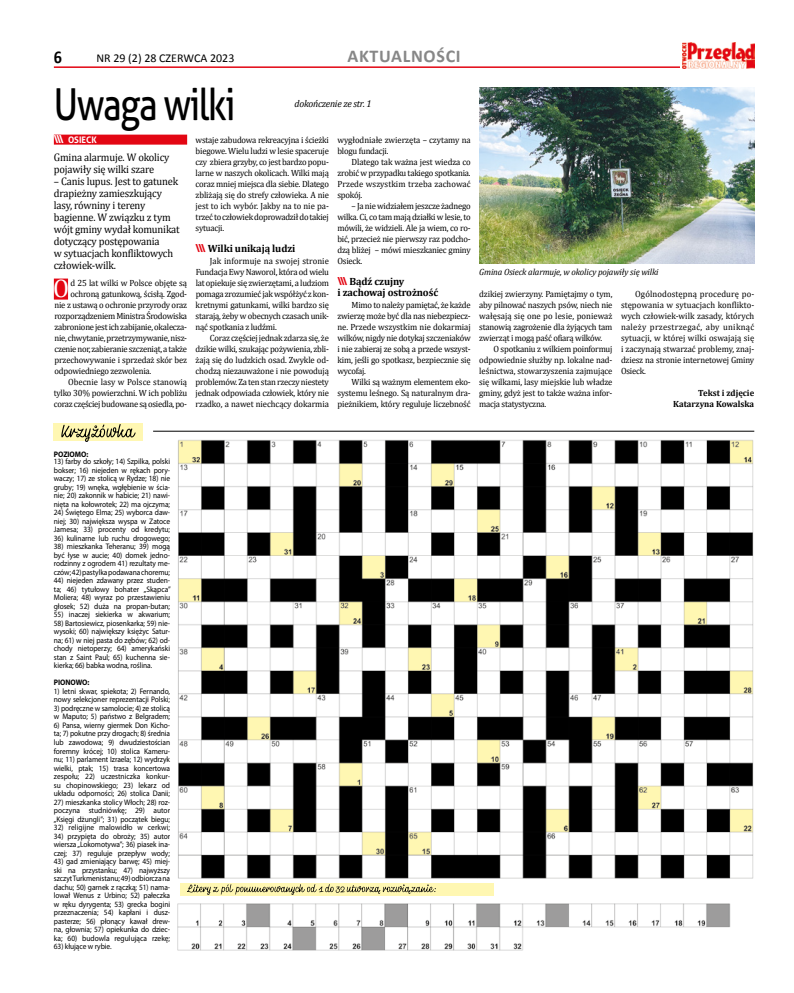
<style>
.page{position:relative;width:794px;height:993px;background:#fff}
.page>*{position:absolute;margin:0;border:0;box-sizing:border-box;transform-origin:0 0}
.t1{font:44px "Aller";letter-spacing:-.04em;color:#000;scale:.82 1}
.t2{font:25.5px "Cambria";color:#fff;scale:.96 1}
.t3{font:700 18px "Calibri";letter-spacing:.04em;color:#878787}
.t4{font:700 18px "Calibri";color:#000;scale:.9 1}
.t5{font:12px "Calibri";color:#000}
.t6{font:11px/12px "Cambria";letter-spacing:-.015em;color:#000;scale:.95 1}
.t7{font:700 10.5px/11px "Cambria";letter-spacing:-.01em;color:#000}
.t8{font:italic 10px "Cambria";letter-spacing:-.025em;color:#000;scale:.96 1}
.t9{font:9px/11px "Cambria";letter-spacing:-.025em;color:#000;text-align:justify;scale:.96 1}
.t10{font:9px/11px "Cambria";letter-spacing:-.005em;color:#000;scale:.96 1}
.t11{font:italic 9px "Cambria";letter-spacing:-.015em;color:#000}
.t12{font:700 9px/11px "Cambria";color:#000;text-align:right;scale:.96 1}
.t13{font:9px "Cambria";letter-spacing:.005em;color:#000;scale:.96 1}
.t14{font:700 9px "Aller";color:#fff;scale:.96 1}
.t15{font:8px/8.5px "Myriad Pro";letter-spacing:-.01em;color:#000;text-align:justify;scale:.93 1}
.t16{font:8px "Myriad Pro";letter-spacing:.01em;color:#000;scale:.93 1}
.t17{font:700 8px "Myriad Pro";letter-spacing:-.01em;color:#000;scale:.93 1}
.s1{font-size:11px}
.s2{font-family:"Aller";font-size:11px;color:#e30613}
</style>
<div class="page">
<hr style="left:54px;top:66px;width:626px;height:2px;background:#e30613">
<img style="left:682px;top:43px;width:72px;height:25px">
<img style="left:178px;top:439px;width:576px;height:440px">
<img style="left:177px;top:903px;width:554px;height:48px">
<div style="left:54px;top:423px;width:89px;height:17px;background:#fff7b2"></div>
<svg style="left:61px;top:424px;width:75px;height:18px"></svg>
<div style="left:181px;top:882px;width:313px;height:13px;background:#fff7b2"></div>
<svg style="left:187px;top:884px;width:249px;height:10px"></svg>
<hr style="left:153px;top:431px;width:601px;height:1px;background:#000">
<div style="left:54px;top:134px;width:133px;height:10px;background:#e30613"></div>
<div style="left:54px;top:278px;width:14px;height:21px;background:#e30613"></div>
<img style="left:479px;top:87px;width:275px;height:177px">
<h3 class="t4" style="left:54px;top:45px;width:11px">6</h3>
<h3 class="t5" style="left:96px;top:51px;width:140px">NR 29 (2) 28 CZERWCA 2023</h3>
<h3 class="t3" style="left:347px;top:45px;width:115px">AKTUALNOŚCI</h3>
<h1 class="t1" style="left:54px;top:77px;width:223px">Uwaga wilki</h1>
<p class="t8" style="left:295px;top:97px;width:82px">dokończenie ze str. 1</p>
<p class="t14" style="left:54px;top:134px;width:46px"><span class="s1">\\\</span> OSIECK</p>
<p class="t6" style="left:54px;top:151px;width:123px">Gmina alarmuje. W okolicy pojawiły się wilki szare</p>
<p class="t6" style="left:54px;top:175px;width:134px">– Canis lupus. Jest to gatunek drapieżny zamieszkujący lasy, równiny i tereny bagienne. W związku z tym wójt gminy wydał komunikat dotyczący postępowania<br>w sytuacjach konfliktowych człowiek-wilk.</p>
<h2 class="t2" style="left:53px;top:273px;width:18px">O</h2>
<p class="t9" style="left:70px;top:277px;width:123px">d 25 lat wilki w Polsce objęte są</p>
<p class="t9" style="left:70px;top:288px;width:123px">ochroną gatunkową, ścisłą. Zgod-</p>
<p class="t9" style="left:54px;top:299px;width:140px">nie z ustawą o ochronie przyrody oraz</p>
<p class="t9" style="left:54px;top:310px;width:140px">rozporządzeniem Ministra Środowiska</p>
<p class="t9" style="left:54px;top:321px;width:140px">zabronione jest ich zabijanie, okalecza-</p>
<p class="t9" style="left:54px;top:332px;width:140px">nie, chwytanie, przetrzymywanie, nisz-</p>
<p class="t9" style="left:54px;top:343px;width:140px">czenie nor, zabieranie szczeniąt, a także</p>
<p class="t9" style="left:54px;top:354px;width:140px">przechowywanie i sprzedaż skór bez</p>
<p class="t9" style="left:54px;top:365px;width:102px">odpowiedniego zezwolenia.</p>
<p class="t13" style="left:68px;top:377px;width:125px">Obecnie lasy w Polsce stanowią</p>
<p class="t9" style="left:54px;top:387px;width:140px">tylko 30% powierzchni. W ich pobliżu</p>
<p class="t9" style="left:54px;top:398px;width:140px">coraz częściej budowane są osiedla, po-</p>
<p class="t9" style="left:196px;top:134px;width:140px">wstaje zabudowa rekreacyjna i ścieżki biegowe. Wielu ludzi w lesie spaceruje czy zbiera grzyby, co jest bardzo popu&shy;larne w naszych okolicach. Wilki mają coraz mniej miejsca dla siebie. Dlatego zbliżają się do strefy człowieka. A nie jest to ich wybór. Jakby na to nie pa&shy;trzeć to człowiek doprowadził do takiej sytuacji.</p>
<p class="t7" style="left:196px;top:243px;width:101px"><span class="s2">\\\</span> Wilki unikają ludzi</p>
<p class="t9" style="left:196px;top:255px;width:140px;text-indent:14px">Jak informuje na swojej stronie Fundacja Ewy Naworol, która od wielu lat opiekuje się zwierzętami, a ludziom pomaga zrozumieć jak współżyć z kon&shy;kretnymi gatunkami, wilki bardzo się starają, żeby w obecnych czasach unik&shy;nąć spotkania z ludźmi.</p>
<p class="t9" style="left:196px;top:332px;width:140px;text-indent:14px">Coraz częściej jednak zdarza się, że dzikie wilki, szukając pożywienia, zbli&shy;żają się do ludzkich osad. Zwykle od&shy;chodzą niezauważone i nie powodują problemów. Za ten stan rzeczy niestety jednak odpowiada człowiek, który nie rzadko, a nawet niechcący dokarmia</p>
<p class="t10" style="left:337px;top:134px;width:140px">wygłodniałe zwierzęta – czytamy na blogu fundacji.</p>
<p class="t9" style="left:337px;top:156px;width:140px;text-indent:14px">Dlatego tak ważna jest wiedza co zrobić w przypadku takiego spotkania.<br>Przede wszystkim trzeba zachować spokój.</p>
<p class="t9" style="left:337px;top:200px;width:140px;text-indent:14px">– Ja nie widziałem jeszcze żadnego wilka. Ci, co tam mają działki w lesie, to mówili, że widzieli. Ale ja wiem, co ro&shy;bić, przecież nie pierwszy raz podcho&shy;dzą bliżej – mówi mieszkaniec gminy Osieck.</p>
<p class="t7" style="left:337px;top:276px;width:102px"><span class="s2">\\\</span> Bądź czujny<br>i zachowaj ostrożność</p>
<p class="t9" style="left:337px;top:299px;width:140px;text-indent:14px">Mimo to należy pamiętać, że każde zwierzę może być dla nas niebezpiecz&shy;ne. Przede wszystkim nie dokarmiaj wilków, nigdy nie dotykaj szczeniaków i nie zabieraj ze sobą a przede wszyst&shy;kim, jeśli go spotkasz, bezpiecznie się wycofaj.</p>
<p class="t9" style="left:337px;top:376px;width:140px;text-indent:14px">Wilki są ważnym elementem eko&shy;systemu leśnego. Są naturalnym dra&shy;pieżnikiem, który reguluje liczebność</p>
<p class="t11" style="left:479px;top:265px;width:181px">Gmina Osieck alarmuje, w okolicy pojawiły się wilki</p>
<p class="t9" style="left:479px;top:288px;width:140px">dzikiej zwierzyny. Pamiętajmy o tym, aby pilnować naszych psów, niech nie wałęsają się one po lesie, ponieważ stanowią zagrożenie dla żyjących tam zwierząt i mogą paść ofiarą wilków.</p>
<p class="t9" style="left:479px;top:343px;width:140px;text-indent:14px">O spotkaniu z wilkiem poinformuj odpowiednie służby np. lokalne nad&shy;leśnictwa, stowarzyszenia zajmujące się wilkami, lasy miejskie lub władze gminy, gdyż jest to także ważna infor&shy;macja statystyczna.</p>
<p class="t9" style="left:621px;top:288px;width:140px;text-indent:14px">Ogólnodostępną procedurę po&shy;stępowania w sytuacjach konflikto&shy;wych człowiek-wilk zasady, których należy przestrzegać, aby uniknąć sytuacji, w której wilki oswajają się i zaczynają stwarzać problemy, znaj&shy;dziesz na stronie internetowej Gminy Osieck.</p>
<p class="t12" style="left:673px;top:387px;width:86px">Tekst i zdjęcie<br>Katarzyna Kowalska</p>
<p class="t17" style="left:54px;top:449px;width:39px">POZIOMO:</p>
<p class="t15" style="left:54px;top:457px;width:126px">13) farby do szkoły; 14) Szpilka, polski bokser; 16) niejeden w rękach pory&shy;waczy; 17) ze stolicą w Rydze; 18) nie gruby; 19) wnęka, wgłębienie w ścia&shy;nie; 20) zakonnik w habicie; 21) nawi&shy;nięta na kołowrotek; 22) ma ojczyma;</p>
<p class="t15" style="left:54px;top:508px;width:126px">24) Świętego Elma; 25) wyborca daw&shy;niej; 30) największa wyspa w Zatoce Jamesa; 33) procenty od kredytu;</p>
<p class="t15" style="left:54px;top:534px;width:126px">36) kulinarne lub ruchu drogowego;</p>
<p class="t15" style="left:54px;top:542px;width:126px">38) mieszkanka Teheranu; 39) mogą być łyse w aucie; 40) domek jedno&shy;rodzinny z ogrodem 41) rezultaty me&shy;czów; 42) pastylka podawana choremu;</p>
<p class="t15" style="left:54px;top:576px;width:127px">44) niejeden zdawany przez studen&shy;ta; 46) tytułowy bohater „Skąpca” Moliera; 48) wyraz po przestawieniu głosek; 52) duża na propan-butan;</p>
<p class="t15" style="left:54px;top:610px;width:126px">55) inaczej siekierka w akwarium;</p>
<p class="t15" style="left:54px;top:619px;width:126px">58) Bartosiewicz, piosenkarka; 59) nie&shy;wysoki; 60) największy księżyc Satur&shy;na; 61) w niej pasta do zębów; 62) od&shy;chody nietoperzy; 64) amerykański stan z Saint Paul; 65) kuchenna sie&shy;kierka; 66) babka wodna, roślina.</p>
<p class="t17" style="left:54px;top:678px;width:40px">PIONOWO:</p>
<p class="t15" style="left:54px;top:687px;width:126px">1) letni skwar, spiekota; 2) Fernando, nowy selekcjoner reprezentacji Polski;</p>
<p class="t15" style="left:54px;top:704px;width:126px">3) podręczne w samolocie; 4) ze stolicą w Maputo; 5) państwo z Belgradem;</p>
<p class="t15" style="left:54px;top:721px;width:126px">6) Pansa, wierny giermek Don Kicho&shy;ta; 7) pokutne przy drogach; 8) średnia lub zawodowa; 9) dwudziestościan foremny krócej; 10) stolica Kameru&shy;nu; 11) parlament Izraela; 12) wydrzyk wielki, ptak; 15) trasa koncertowa zespołu; 22) uczestniczka konkur&shy;su chopinowskiego; 23) lekarz od układu odporności; 26) stolica Danii;</p>
<p class="t15" style="left:54px;top:797px;width:126px">27) mieszkanka stolicy Włoch; 28) roz&shy;poczyna studniówkę; 29) autor „Księgi dżungli”; 31) początek biegu;</p>
<p class="t16" style="left:54px;top:822px;width:126px">32) religijne malowidło w cerkwi;</p>
<p class="t15" style="left:54px;top:831px;width:126px">34) przypięta do obroży; 35) autor wiersza „Lokomotywa”; 36) piasek ina&shy;czej; 37) reguluje przepływ wody;</p>
<p class="t15" style="left:54px;top:857px;width:126px">43) gad zmieniający barwę; 45) miej&shy;ski na przystanku; 47) najwyższy szczyt Turkmenistanu; 49) odbiorcza na dachu; 50) garnek z rączką; 51) nama&shy;lował Wenus z Urbino; 52) pałeczka w ręku dyrygenta; 53) grecka bogini przeznaczenia; 54) kapłani i dusz&shy;pasterze; 56) płonący kawał drew&shy;na, głownia; 57) opiekunka do dziec&shy;ka; 60) budowla regulująca rzekę;</p>
<p class="t15" style="left:54px;top:942px;width:64px">63) kłujące w rybie.</p>
</div>
